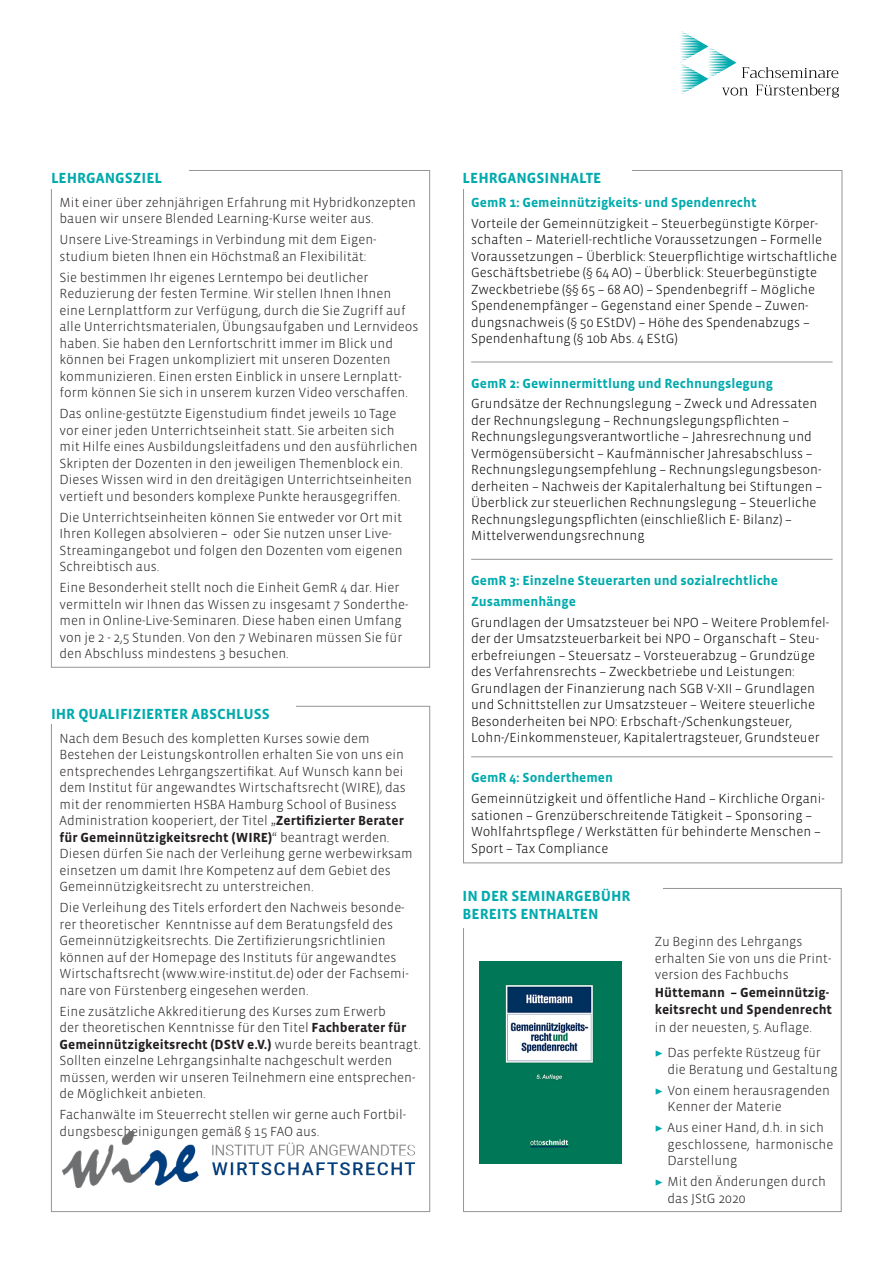
<style>
.page{position:relative;width:893px;height:1263px;background:#fff}
.page>*{position:absolute;margin:0;border:0;box-sizing:border-box;transform-origin:0 0}
.Head_Schrift_geraste{font:700 15px/18px "Vista Sans OTCE";color:#00aaad}
.Fliesstext{font:300 13.5px/16.5px "Vista Sans OTCE";color:#231f20}
.Fliesstext-2{font:300 13.5px/16.5px "Vista Sans OTCE";color:#000}
.Fliesstext-3{font:700 13.5px/21px "Vista Sans OTCE";color:#00aaad}
.Fliesstext-4{font:700 13.5px/16.5px "Vista Sans OTCE";color:#231f20}
.s1{color:#000}
.s2{font-weight:700}
.s3{font-family:"Minion Pro";font-weight:400;color:#00aaad}
</style>
<div class="page">
<svg style="left:680px;top:31px;width:159px;height:67px"></svg>
<hr style="left:471px;top:362px;width:362px;height:1px;background:#939598">
<hr style="left:471px;top:559px;width:362px;height:1px;background:#939598">
<hr style="left:471px;top:756px;width:362px;height:1px;background:#939598">
<img style="left:480px;top:961px;width:141px;height:202px">
<img style="left:62px;top:1131px;width:353px;height:56px">
<p class="Head_Schrift_geraste" style="left:51px;top:169px;width:113px">LEHRGANGSZIEL</p>
<p class="Fliesstext" style="left:60px;top:194px;width:358px">Mit einer über zehnjährigen Erfahrung mit Hybridkonzepten bauen wir unsere Blended Learning-Kurse weiter aus.</p>
<p class="Fliesstext" style="left:60px;top:231px;width:319px">Unsere Live-Streamings in Verbindung mit dem Eigen&shy;studium bieten Ihnen ein Höchstmaß an Flexibilität:</p>
<p class="Fliesstext" style="left:60px;top:269px;width:361px">Sie bestimmen Ihr eigenes Lerntempo bei deutlicher Reduzierung der festen Termine. Wir stellen Ihnen Ihnen eine Lernplattform zur Verfügung, durch die Sie Zugriff auf alle Unterrichtsmaterialen, Übungsaufgaben und Lernvideos haben. Sie haben den Lernfortschritt immer im Blick und können bei Fragen unkompliziert mit unseren Dozenten kommunizieren. Einen ersten Einblick in unsere Lernplatt&shy;form können Sie sich in unserem kurzen Video verschaffen.</p>
<p class="Fliesstext" style="left:60px;top:405px;width:360px">Das online-gestützte Eigenstudium findet jeweils 10 Tage vor einer jeden Unterrichtseinheit statt. Sie arbeiten sich mit Hilfe eines Ausbildungsleitfadens und den ausführlichen Skripten der Dozenten in den jeweiligen Themenblock ein.<br>Dieses Wissen wird in den dreitägigen Unterrichtseinheiten vertieft und besonders komplexe Punkte herausgegriffen.</p>
<p class="Fliesstext" style="left:60px;top:509px;width:345px">Die Unterrichtseinheiten können Sie entweder vor Ort mit Ihren Kollegen absolvieren <span class="s1">–</span> oder Sie nutzen unser Live-Streamingangebot und folgen den Dozenten vom eigenen Schreibtisch aus.</p>
<p class="Fliesstext" style="left:60px;top:579px;width:350px">Eine Besonderheit stellt noch die Einheit GemR 4 dar. Hier vermitteln wir Ihnen das Wissen zu insgesamt 7 Sonderthe&shy;men in Online-Live-Seminaren. Diese haben einen Umfang von je 2 - 2,5 Stunden. Von den 7 Webinaren müssen Sie für den Abschluss mindestens 3 besuchen.</p>
<p class="Head_Schrift_geraste" style="left:51px;top:704px;width:220px">IHR QUALIFIZIERTER ABSCHLUSS</p>
<p class="Fliesstext" style="left:60px;top:730px;width:355px">Nach dem Besuch des kompletten Kurses sowie dem Bestehen der Leistungskontrollen erhalten Sie von uns ein entsprechendes Lehrgangszertifikat. Auf Wunsch kann bei dem Institut für angewandtes Wirtschaftsrecht (WIRE), das mit der renommierten HSBA Hamburg School of Business Administration kooperiert, der Titel „<span class="s2">Zertifizierter Berater für Gemeinnützigkeitsrecht (WIRE)</span>“ beantragt werden.<br>Diesen dürfen Sie nach der Verleihung gerne werbewirksam einsetzen um damit Ihre Kompetenz auf dem Gebiet des Gemeinnützigkeitsrecht zu unterstreichen.</p>
<p class="Fliesstext" style="left:60px;top:899px;width:351px">Die Verleihung des Titels erfordert den Nachweis besonde&shy;rer theoretischer Kenntnisse auf dem Beratungsfeld des Gemeinnützigkeitsrechts. Die Zertifizierungsrichtlinien können auf der Homepage des Instituts für angewandtes Wirtschaftsrecht (www.wire-institut.de) oder der Fachsemi&shy;nare von Fürstenberg eingesehen werden.</p>
<p class="Fliesstext" style="left:60px;top:1003px;width:363px">Eine zusätzliche Akkreditierung des Kurses zum Erwerb<br>der theoretischen Kenntnisse für den Titel <span class="s2">Fachberater für Gemeinnützigkeitsrecht (DStV e.V.)</span> wurde bereits beantragt.<br>Sollten einzelne Lehrgangsinhalte nachgeschult werden müssen, werden wir unseren Teilnehmern eine entsprechen&shy;de Möglichkeit anbieten.</p>
<p class="Fliesstext" style="left:60px;top:1106px;width:348px">Fachanwälte im Steuerrecht stellen wir gerne auch Fortbil&shy;dungsbescheinigungen gemäß § 15 FAO aus.</p>
<p class="Head_Schrift_geraste" style="left:463px;top:169px;width:140px">LEHRGANGSINHALTE</p>
<p class="Fliesstext-3" style="left:471px;top:192px;width:287px">GemR 1: Gemeinnützigkeits- und Spendenrecht</p>
<p class="Fliesstext-2" style="left:471px;top:215px;width:367px">Vorteile der Gemeinnützigkeit – Steuerbegünstigte Körper&shy;schaften – Materiell-rechtliche Voraussetzungen – Formelle Voraussetzungen – Überblick: Steuerpflichtige wirtschaftliche Geschäftsbetriebe (§ 64 AO) – Überblick: Steuerbegünstigte Zweckbetriebe (§§ 65 – 68 AO) – Spendenbegriff – Mögliche Spendenempfänger – Gegenstand einer Spende – Zuwen&shy;dungsnachweis (§ 50 EStDV) – Höhe des Spendenabzugs – Spendenhaftung (§ 10b Abs. 4 EStG)</p>
<p class="Fliesstext-3" style="left:471px;top:372px;width:303px">GemR 2: Gewinnermittlung und Rechnungslegung</p>
<p class="Fliesstext-2" style="left:471px;top:395px;width:353px">Grundsätze der Rechnungslegung – Zweck und Adressaten der Rechnungslegung – Rechnungslegungspflichten – Rechnungslegungsverantwortliche – Jahresrechnung und Vermögensübersicht – Kaufmännischer Jahresabschluss – Rechnungslegungsempfehlung – Rechnungslegungsbeson&shy;derheiten – Nachweis der Kapitalerhaltung bei Stiftungen – Überblick zur steuerlichen Rechnungslegung – Steuerliche Rechnungslegungspflichten (einschließlich E- Bilanz) – Mittelverwendungsrechnung</p>
<p class="Fliesstext-3" style="left:471px;top:570px;width:308px">GemR 3: Einzelne Steuerarten und sozialrechtliche<br>Zusammenhänge</p>
<p class="Fliesstext-2" style="left:471px;top:614px;width:359px">Grundlagen der Umsatzsteuer bei NPO – Weitere Problemfel&shy;der der Umsatzsteuerbarkeit bei NPO – Organschaft – Steu&shy;erbefreiungen – Steuersatz – Vorsteuerabzug – Grundzüge des Verfahrensrechts – Zweckbetriebe und Leistungen:<br>Grundlagen der Finanzierung nach SGB V-XII – Grundlagen und Schnittstellen zur Umsatzsteuer – Weitere steuerliche Besonderheiten bei NPO: Erbschaft-/Schenkungsteuer, Lohn-/Einkommensteuer, Kapitalertragsteuer, Grundsteuer</p>
<p class="Fliesstext-3" style="left:471px;top:767px;width:143px">GemR 4: Sonderthemen</p>
<p class="Fliesstext-2" style="left:471px;top:790px;width:355px">Gemeinnützigkeit und öffentliche Hand – Kirchliche Organi&shy;sationen – Grenzüberschreitende Tätigkeit – Sponsoring – Wohlfahrtspflege / Werkstätten für behinderte Menschen – Sport – Tax Compliance</p>
<p class="Head_Schrift_geraste" style="left:463px;top:887px;width:169px">IN DER SEMINARGEBÜHR<br>BEREITS ENTHALTEN</p>
<p class="Fliesstext" style="left:655px;top:933px;width:178px">Zu Beginn des Lehrgangs erhalten Sie von uns die Print&shy;version des Fachbuchs</p>
<p class="Fliesstext-4" style="left:655px;top:984px;width:179px">Hüttemann <span class="s1">–</span> Gemeinnützig&shy;keitsrecht und Spendenrecht</p>
<p class="Fliesstext" style="left:655px;top:1019px;width:159px">in der neuesten, 5. Auflage.</p>
<p class="Fliesstext" style="left:667px;top:1044px;width:172px;text-indent:-13px"><span class="s3">▶</span> Das perfekte Rüstzeug für die Beratung und Gestaltung</p>
<p class="Fliesstext" style="left:667px;top:1082px;width:164px;text-indent:-13px"><span class="s3">▶</span> Von einem herausragenden<br>Kenner der Materie</p>
<p class="Fliesstext" style="left:667px;top:1119px;width:167px;text-indent:-13px"><span class="s3">▶</span> Aus einer Hand, d.h. in sich geschlossene, harmonische<br>Darstellung</p>
<p class="Fliesstext" style="left:667px;top:1173px;width:160px;text-indent:-13px"><span class="s3">▶</span> Mit den Änderungen durch das JStG 2020</p>
</div>
